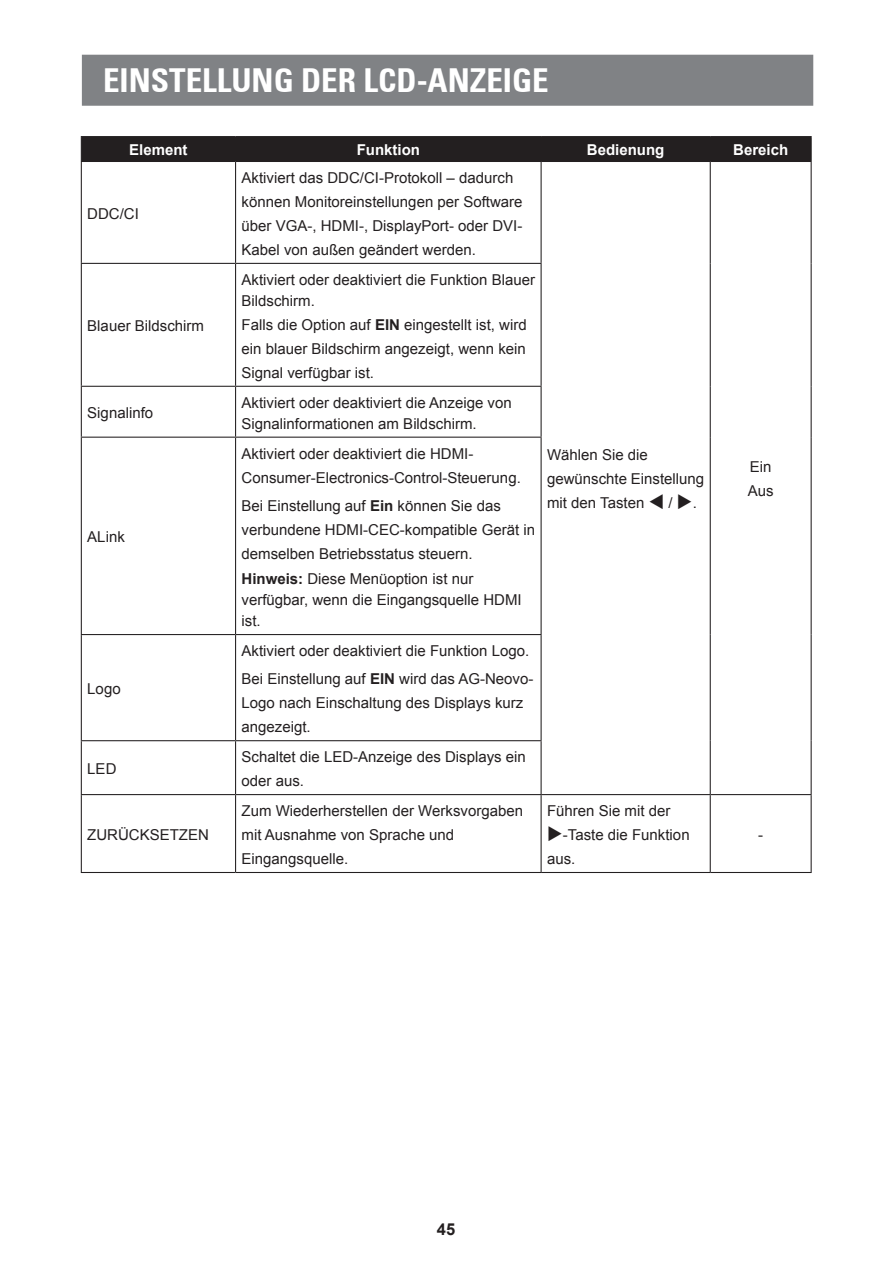
<style>
.page{position:relative;width:893px;height:1263px;background:#fff}
.page>*{position:absolute;margin:0;border:0;box-sizing:border-box;transform-origin:0 0}
.t1{font:700 condensed 33px "Univers 67";color:#fff}
.t2{font:700 16.5px "Arial";color:#231f20}
.t3{font:15px/24px "Arial";color:#231f20}
.t4{font:700 15px "Arial";color:#fff}
.s1{font-weight:700}
</style>
<div class="page">
<div style="left:82px;top:55px;width:731px;height:51px;background:#808285;border:2px solid #808285"></div>
<hr style="left:81px;top:136px;width:155px;height:1px;background:#231f20">
<hr style="left:236px;top:136px;width:305px;height:1px;background:#231f20">
<hr style="left:541px;top:136px;width:169px;height:1px;background:#231f20">
<hr style="left:710px;top:136px;width:102px;height:1px;background:#231f20">
<div style="left:81px;top:137px;width:731px;height:24px;background:#231f20"></div>
<hr style="left:81px;top:161px;width:155px;height:1px;background:#231f20">
<hr style="left:81px;top:162px;width:1px;height:101px;background:#231f20">
<hr style="left:236px;top:161px;width:305px;height:1px;background:#231f20">
<hr style="left:235px;top:162px;width:1px;height:101px;background:#231f20">
<hr style="left:541px;top:161px;width:169px;height:1px;background:#231f20">
<hr style="left:541px;top:162px;width:1px;height:101px;background:#231f20">
<hr style="left:710px;top:161px;width:102px;height:1px;background:#231f20">
<hr style="left:710px;top:162px;width:1px;height:101px;background:#231f20">
<hr style="left:811px;top:162px;width:1px;height:101px;background:#231f20">
<hr style="left:81px;top:263px;width:155px;height:1px;background:#231f20">
<hr style="left:81px;top:264px;width:1px;height:122px;background:#231f20">
<hr style="left:236px;top:263px;width:306px;height:1px;background:#231f20">
<hr style="left:235px;top:264px;width:1px;height:122px;background:#231f20">
<hr style="left:541px;top:264px;width:1px;height:122px;background:#231f20">
<hr style="left:710px;top:263px;width:1px;height:123px;background:#231f20">
<hr style="left:811px;top:263px;width:1px;height:123px;background:#231f20">
<hr style="left:81px;top:386px;width:155px;height:1px;background:#231f20">
<hr style="left:81px;top:387px;width:1px;height:50px;background:#231f20">
<hr style="left:236px;top:386px;width:306px;height:1px;background:#231f20">
<hr style="left:235px;top:387px;width:1px;height:50px;background:#231f20">
<hr style="left:541px;top:387px;width:1px;height:50px;background:#231f20">
<hr style="left:710px;top:386px;width:1px;height:51px;background:#231f20">
<hr style="left:811px;top:386px;width:1px;height:51px;background:#231f20">
<hr style="left:81px;top:437px;width:155px;height:1px;background:#231f20">
<hr style="left:81px;top:438px;width:1px;height:196px;background:#231f20">
<hr style="left:236px;top:437px;width:306px;height:1px;background:#231f20">
<hr style="left:235px;top:438px;width:1px;height:196px;background:#231f20">
<hr style="left:541px;top:438px;width:1px;height:196px;background:#231f20">
<hr style="left:710px;top:437px;width:1px;height:197px;background:#231f20">
<hr style="left:811px;top:437px;width:1px;height:197px;background:#231f20">
<hr style="left:81px;top:634px;width:155px;height:1px;background:#231f20">
<hr style="left:81px;top:635px;width:1px;height:105px;background:#231f20">
<hr style="left:236px;top:634px;width:306px;height:1px;background:#231f20">
<hr style="left:235px;top:635px;width:1px;height:105px;background:#231f20">
<hr style="left:541px;top:635px;width:1px;height:105px;background:#231f20">
<hr style="left:710px;top:634px;width:1px;height:107px;background:#231f20">
<hr style="left:811px;top:634px;width:1px;height:107px;background:#231f20">
<hr style="left:81px;top:740px;width:155px;height:1px;background:#231f20">
<hr style="left:81px;top:741px;width:1px;height:53px;background:#231f20">
<hr style="left:236px;top:740px;width:306px;height:1px;background:#231f20">
<hr style="left:235px;top:741px;width:1px;height:53px;background:#231f20">
<hr style="left:541px;top:741px;width:1px;height:53px;background:#231f20">
<hr style="left:710px;top:741px;width:1px;height:53px;background:#231f20">
<hr style="left:811px;top:741px;width:1px;height:53px;background:#231f20">
<hr style="left:81px;top:794px;width:155px;height:1px;background:#231f20">
<hr style="left:81px;top:795px;width:1px;height:77px;background:#231f20">
<hr style="left:236px;top:794px;width:305px;height:1px;background:#231f20">
<hr style="left:235px;top:795px;width:1px;height:77px;background:#231f20">
<hr style="left:541px;top:794px;width:169px;height:1px;background:#231f20">
<hr style="left:541px;top:795px;width:1px;height:77px;background:#231f20">
<hr style="left:710px;top:794px;width:102px;height:1px;background:#231f20">
<hr style="left:710px;top:795px;width:1px;height:77px;background:#231f20">
<hr style="left:811px;top:795px;width:1px;height:77px;background:#231f20">
<hr style="left:81px;top:872px;width:155px;height:1px;background:#231f20">
<hr style="left:236px;top:872px;width:305px;height:1px;background:#231f20">
<hr style="left:541px;top:872px;width:169px;height:1px;background:#231f20">
<hr style="left:710px;top:872px;width:102px;height:1px;background:#231f20">
<h1 class="t1" style="left:103px;top:60px;width:447px">EINSTELLUNG DER LCD-ANZEIGE</h1>
<p class="t4" style="left:129px;top:140px;width:60px">Element</p>
<p class="t4" style="left:357px;top:140px;width:65px">Funktion</p>
<p class="t4" style="left:587px;top:140px;width:79px">Bedienung</p>
<p class="t4" style="left:733px;top:140px;width:57px">Bereich</p>
<p class="t3" style="left:87px;top:202px;width:53px">DDC/CI</p>
<p class="t3" style="left:87px;top:314px;width:118px">Blauer Bildschirm</p>
<p class="t3" style="left:242px;top:166px;width:282px">Aktiviert das DDC/CI-Protokoll – dadurch können Monitoreinstellungen per Software über VGA-, HDMI-, DisplayPort- oder DVI-Kabel von außen geändert werden.</p>
<p class="t3" style="left:242px;top:269px;width:295px;line-height:21px">Aktiviert oder deaktiviert die Funktion Blauer<br>Bildschirm.</p>
<p class="t3" style="left:242px;top:313px;width:287px;text-align:justify">Falls die Option auf <span class="s1">EIN</span> eingestellt ist, wird ein blauer Bildschirm angezeigt, wenn kein Signal verfügbar ist.</p>
<p class="t3" style="left:87px;top:401px;width:67px">Signalinfo</p>
<p class="t3" style="left:242px;top:392px;width:272px;line-height:21px">Aktiviert oder deaktiviert die Anzeige von<br>Signalinformationen am Bildschirm.</p>
<p class="t3" style="left:87px;top:525px;width:39px">ALink</p>
<p class="t3" style="left:87px;top:677px;width:35px">Logo</p>
<p class="t3" style="left:87px;top:757px;width:31px">LED</p>
<p class="t3" style="left:242px;top:441px;width:281px">Aktiviert oder deaktiviert die HDMI-<br>Consumer-Electronics-Control-Steuerung.</p>
<p class="t3" style="left:242px;top:493px;width:295px;line-height:24.5px">Bei Einstellung auf <span class="s1">Ein</span> können Sie das verbundene HDMI-CEC-kompatible Gerät in demselben Betriebsstatus steuern.<br><span class="s1">Hinweis:</span> Diese Menüoption ist nur</p>
<p class="t3" style="left:242px;top:589px;width:282px;line-height:21px">verfügbar, wenn die Eingangsquelle HDMI ist.</p>
<p class="t3" style="left:242px;top:637px;width:293px;line-height:28.2px">Aktiviert oder deaktiviert die Funktion Logo.<br>Bei Einstellung auf <span class="s1">EIN</span> wird das AG-Neovo-</p>
<p class="t3" style="left:242px;top:691px;width:283px">Logo nach Einschaltung des Displays kurz angezeigt.</p>
<p class="t3" style="left:242px;top:745px;width:286px">Schaltet die LED-Anzeige des Displays ein oder aus.</p>
<p class="t3" style="left:547px;top:443px;width:159px">Wählen Sie die gewünschte Einstellung mit den Tasten ▼ / ◆.</p>
<p class="t3" style="left:748px;top:455px;width:27px">Ein<br>Aus</p>
<p class="t3" style="left:87px;top:823px;width:123px">ZURÜCKSETZEN</p>
<p class="t3" style="left:242px;top:799px;width:283px">Zum Wiederherstellen der Werksvorgaben mit Ausnahme von Sprache und<br>Eingangsquelle.</p>
<p class="t3" style="left:547px;top:799px;width:125px">Führen Sie mit der</p>
<p class="t3" style="left:547px;top:823px;width:144px">◆-Taste die Funktion aus.</p>
<p class="t3" style="left:758px;top:823px;width:6px">-</p>
<p class="t2" style="left:437px;top:1218px;width:20px">45</p>
</div>
